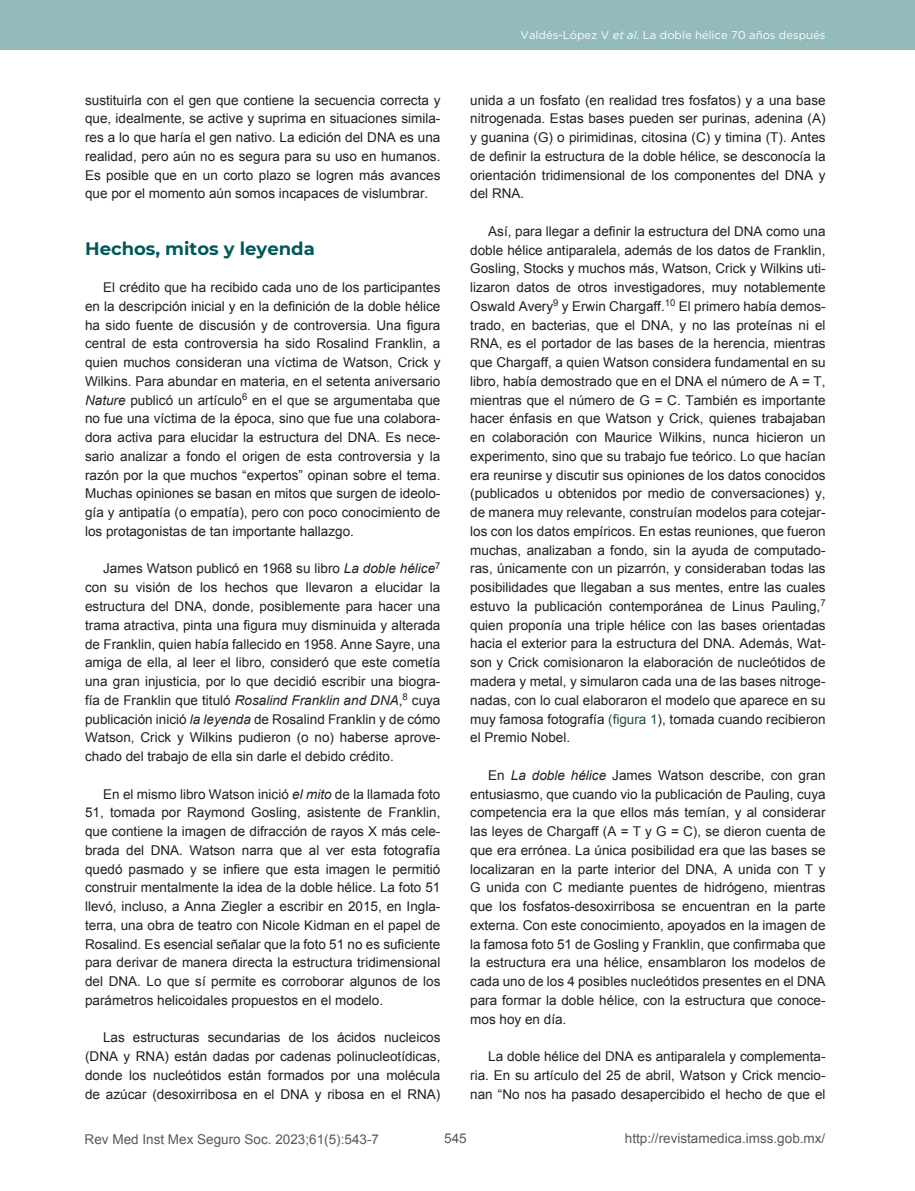
<style>
.page{position:relative;width:915px;height:1191px;background:#fff}
.page>*{position:absolute;margin:0;border:0;box-sizing:border-box;transform-origin:0 0}
.t1{font:700 18px "Montserrat";color:#01585b}
.t2{font:13.5px/18.8px "Arial";color:#231f20;text-align:justify}
.t3{font:13.5px "Arial";color:#58595b}
.t4{font:11.25px "Gotham";color:#fff}
.s1{font-style:italic}
.s2{color:#1c4f4f}
</style>
<div class="page">
<div style="left:0;top:0;width:914px;height:50px;background:#93bbbb"></div>
<p class="t2" style="left:85px;top:91px;width:357px">sustituirla con el gen que contiene la secuencia correcta y que, idealmente, se active y suprima en situaciones simila&shy;res a lo que haría el gen nativo. La edición del DNA es una realidad, pero aún no es segura para su uso en humanos.<br>Es posible que en un corto plazo se logren más avances que por el momento aún somos incapaces de vislumbrar.</p>
<h1 class="t1" style="left:85px;top:235px;width:231px">Hechos, mitos y leyenda</h1>
<p class="t2" style="left:85px;top:278px;width:357px;text-indent:18px">El crédito que ha recibido cada uno de los participantes en la descripción inicial y en la definición de la doble hélice ha sido fuente de discusión y de controversia. Una figura central de esta controversia ha sido Rosalind Franklin, a quien muchos consideran una víctima de Watson, Crick y Wilkins. Para abundar en materia, en el setenta aniversario <span class="s1">Nature</span> publicó un artículo<sup>6</sup> en el que se argumentaba que no fue una víctima de la época, sino que fue una colabora&shy;dora activa para elucidar la estructura del DNA. Es nece&shy;sario analizar a fondo el origen de esta controversia y la razón por la que muchos “expertos” opinan sobre el tema.<br>Muchas opiniones se basan en mitos que surgen de ideolo&shy;gía y antipatía (o empatía), pero con poco conocimiento de los protagonistas de tan importante hallazgo.</p>
<p class="t2" style="left:85px;top:559px;width:357px;text-indent:18px">James Watson publicó en 1968 su libro <span class="s1">La doble hélice</span><sup>7 </sup>con su visión de los hechos que llevaron a elucidar la estructura del DNA, donde, posiblemente para hacer una trama atractiva, pinta una figura muy disminuida y alterada de Franklin, quien había fallecido en 1958. Anne Sayre, una amiga de ella, al leer el libro, consideró que este cometía una gran injusticia, por lo que decidió escribir una biogra&shy;fía de Franklin que tituló <span class="s1">Rosalind Franklin and DNA</span>,<sup>8</sup> cuya publicación inició <span class="s1">la leyenda</span> de Rosalind Franklin y de cómo Watson, Crick y Wilkins pudieron (o no) haberse aprove&shy;chado del trabajo de ella sin darle el debido crédito.</p>
<p class="t2" style="left:85px;top:784px;width:357px;text-indent:18px">En el mismo libro Watson inició <span class="s1">el mito</span> de la llamada foto 51, tomada por Raymond Gosling, asistente de Franklin, que contiene la imagen de difracción de rayos X más cele&shy;brada del DNA. Watson narra que al ver esta fotografía quedó pasmado y se infiere que esta imagen le permitió construir mentalmente la idea de la doble hélice. La foto 51 llevó, incluso, a Anna Ziegler a escribir en 2015, en Ingla&shy;terra, una obra de teatro con Nicole Kidman en el papel de Rosalind. Es esencial señalar que la foto 51 no es suficiente para derivar de manera directa la estructura tridimensional del DNA. Lo que sí permite es corroborar algunos de los parámetros helicoidales propuestos en el modelo.</p>
<p class="t2" style="left:85px;top:1028px;width:357px;text-indent:18px">Las estructuras secundarias de los ácidos nucleicos (DNA y RNA) están dadas por cadenas polinucleotídicas, donde los nucleótidos están formados por una molécula de azúcar (desoxirribosa en el DNA y ribosa en el RNA)</p>
<p class="t4" style="left:520px;top:28px;width:306px">Valdés-López V <span class="s1">et al.</span> La doble hélice 70 años después</p>
<p class="t2" style="left:470px;top:91px;width:357px">unida a un fosfato (en realidad tres fosfatos) y a una base nitrogenada. Estas bases pueden ser purinas, adenina (A) y guanina (G) o pirimidinas, citosina (C) y timina (T). Antes de definir la estructura de la doble hélice, se desconocía la orientación tridimensional de los componentes del DNA y del RNA.</p>
<p class="t2" style="left:470px;top:222px;width:357px;text-indent:18px">Así, para llegar a definir la estructura del DNA como una doble hélice antiparalela, además de los datos de Franklin, Gosling, Stocks y muchos más, Watson, Crick y Wilkins uti&shy;lizaron datos de otros investigadores, muy notablemente Oswald Avery<sup>9</sup> y Erwin Chargaff.<sup>10</sup> El primero había demos&shy;trado, en bacterias, que el DNA, y no las proteínas ni el RNA, es el portador de las bases de la herencia, mientras que Chargaff, a quien Watson considera fundamental en su libro, había demostrado que en el DNA el número de A = T, mientras que el número de G = C. También es importante hacer énfasis en que Watson y Crick, quienes trabajaban en colaboración con Maurice Wilkins, nunca hicieron un experimento, sino que su trabajo fue teórico. Lo que hacían era reunirse y discutir sus opiniones de los datos conocidos (publicados u obtenidos por medio de conversaciones) y, de manera muy relevante, construían modelos para cotejar&shy;los con los datos empíricos. En estas reuniones, que fueron muchas, analizaban a fondo, sin la ayuda de computado&shy;ras, únicamente con un pizarrón, y consideraban todas las posibilidades que llegaban a sus mentes, entre las cuales estuvo la publicación contemporánea de Linus Pauling,<sup>7 </sup>quien proponía una triple hélice con las bases orientadas hacia el exterior para la estructura del DNA. Además, Wat&shy;son y Crick comisionaron la elaboración de nucleótidos de madera y metal, y simularon cada una de las bases nitroge&shy;nadas, con lo cual elaboraron el modelo que aparece en su muy famosa fotografía <span class="s2">(figura 1</span>), tomada cuando recibieron el Premio Nobel.</p>
<p class="t2" style="left:470px;top:766px;width:357px;text-indent:18px">En <span class="s1">La doble hélice</span> James Watson describe, con gran entusiasmo, que cuando vio la publicación de Pauling, cuya competencia era la que ellos más temían, y al considerar las leyes de Chargaff (A = T y G = C), se dieron cuenta de que era errónea. La única posibilidad era que las bases se localizaran en la parte interior del DNA, A unida con T y G unida con C mediante puentes de hidrógeno, mientras que los fosfatos-desoxirribosa se encuentran en la parte externa. Con este conocimiento, apoyados en la imagen de la famosa foto 51 de Gosling y Franklin, que confirmaba que la estructura era una hélice, ensamblaron los modelos de cada uno de los 4 posibles nucleótidos presentes en el DNA para formar la doble hélice, con la estructura que conoce&shy;mos hoy en día.</p>
<p class="t2" style="left:470px;top:1047px;width:357px;text-indent:18px">La doble hélice del DNA es antiparalela y complementa&shy;ria. En su artículo del 25 de abril, Watson y Crick mencio&shy;nan “No nos ha pasado desapercibido el hecho de que el</p>
<p class="t3" style="left:85px;top:1130px;width:296px">Rev Med Inst Mex Seguro Soc. 2023;61(5):543-7</p>
<p class="t3" style="left:444px;top:1129px;width:24px">545</p>
<p class="t3" style="left:624px;top:1129px;width:202px">http://revistamedica.imss.gob.mx/</p>
</div>
